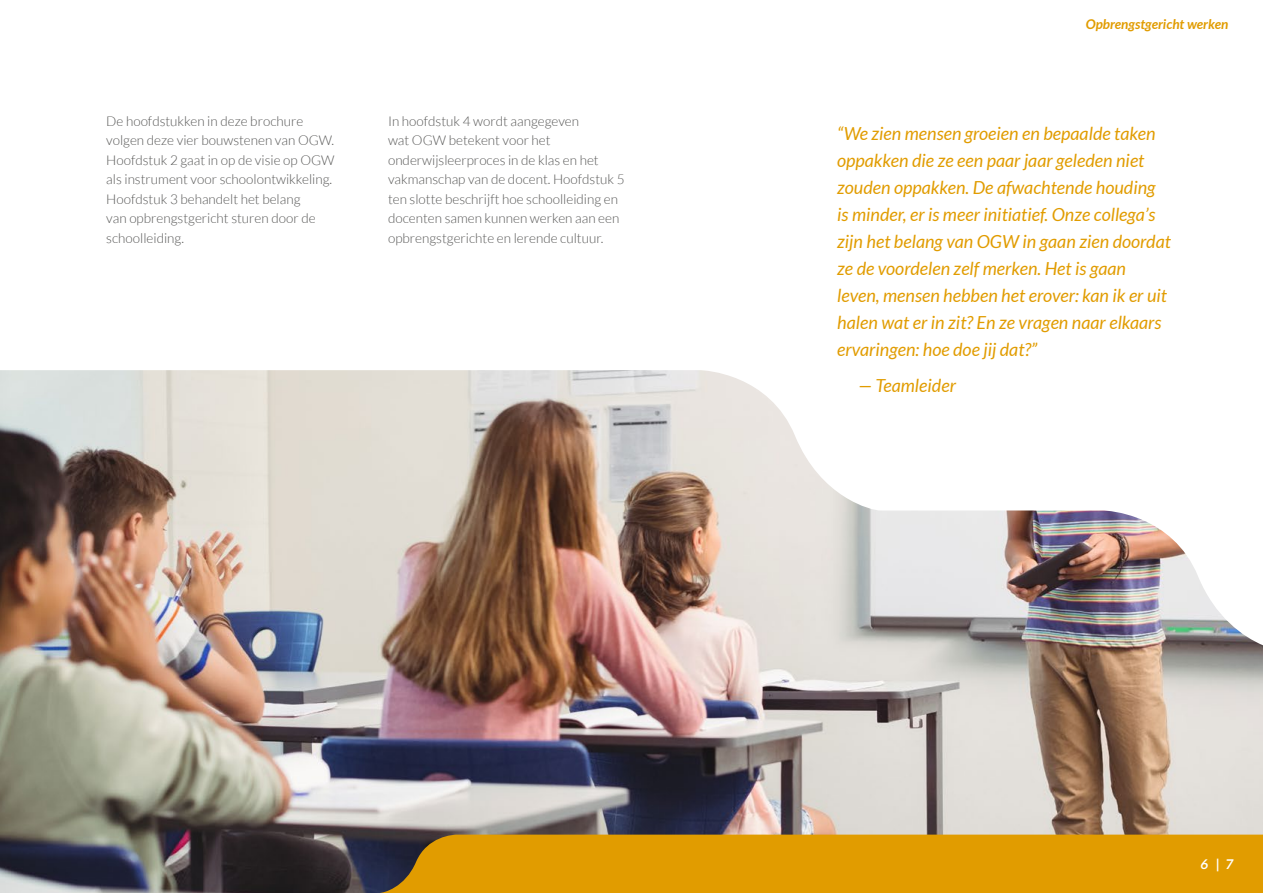
<style>
.page{position:relative;width:1263px;height:893px;background:#fff}
.page>*{position:absolute;margin:0;border:0;box-sizing:border-box;transform-origin:0 0}
.t1{font:italic 18px/27px "Lato";color:#e19c00}
.t2{font:300 13.5px/19.5px "Lato";color:#575756}
.t3{font:italic 700 13.5px "Lato";color:#e19c00}
.t4{font:italic 700 13.5px "Lato";color:#fff}
</style>
<div class="page">
<img style="left:0;top:370px;width:1263px;height:523px">
<svg style="left:140px;top:835px;width:1123px;height:58px;background:#b8830f"></svg>
<p class="t3" style="left:1086px;top:17px;width:144px">Opbrengstgericht werken</p>
<p class="t2" style="left:106px;top:111px;width:230px">De hoofdstukken in deze brochure volgen deze vier bouwstenen van OGW.<br>Hoofdstuk 2 gaat in op de visie op OGW als instrument voor schoolontwikkeling.<br>Hoofdstuk 3 behandelt het belang<br>van opbrengstgericht sturen door de schoolleiding.</p>
<p class="t2" style="left:388px;top:111px;width:238px">In hoofdstuk 4 wordt aangegeven<br>wat OGW betekent voor het onderwijsleerproces in de klas en het vakmanschap van de docent. Hoofdstuk 5 ten slotte beschrijft hoe schoolleiding en docenten samen kunnen werken aan een opbrengstgerichte en lerende cultuur.</p>
<p class="t1" style="left:837px;top:121px;width:335px">“We zien mensen groeien en bepaalde taken oppakken die ze een paar jaar geleden niet zouden oppakken. De afwachtende houding is minder, er is meer initiatief. Onze collega’s zijn het belang van OGW in gaan zien doordat ze de voordelen zelf merken. Het is gaan leven, mensen hebben het erover: kan ik er uit halen wat er in zit? En ze vragen naar elkaars ervaringen: hoe doe jij dat?”</p>
<h1 class="t1" style="left:858px;top:372px;width:99px">— Teamleider</h1>
<p class="t4" style="left:1200px;top:857px;width:34px">6 | 7</p>
</div>
